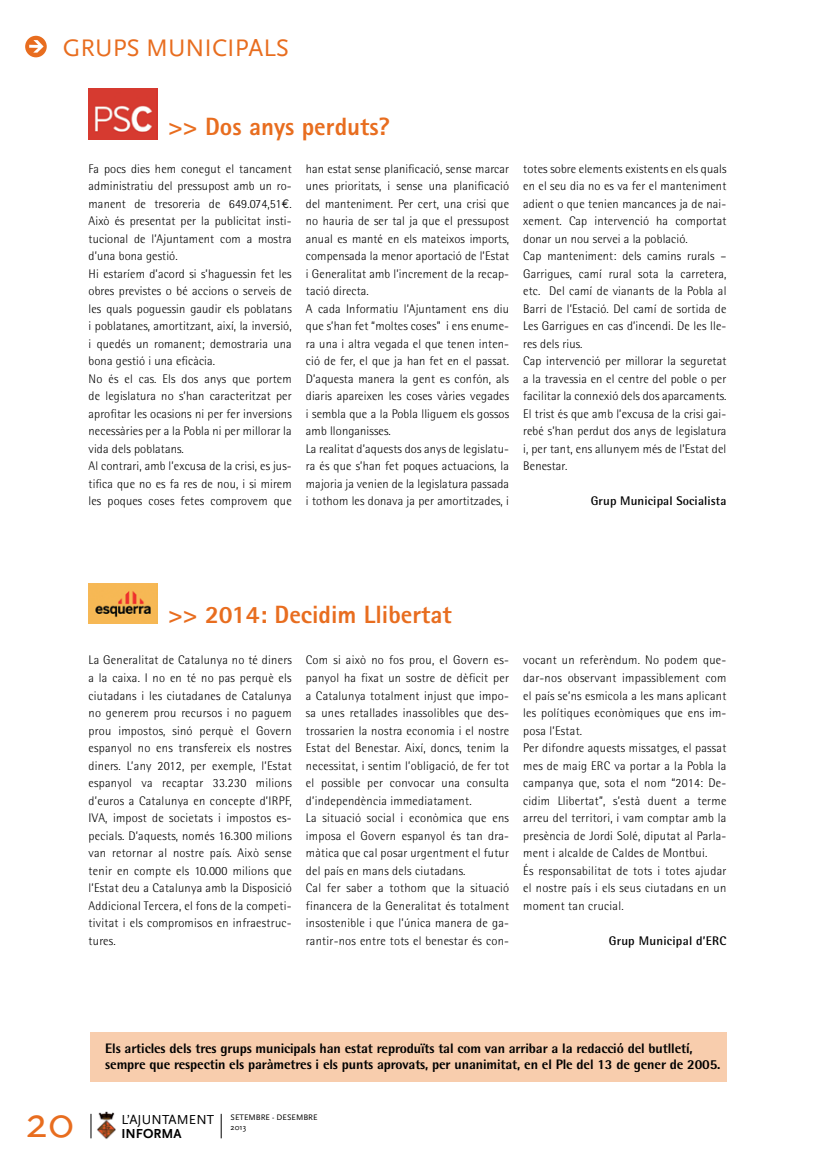
<style>
.page{position:relative;width:815px;height:1170px;background:#fff}
.page>*{position:absolute;margin:0;border:0;box-sizing:border-box;transform-origin:0 0}
.t1{font:45px "Scala Sans";color:#e86d1f}
.t2{font:800 25px "Rotis Sans Serif";color:#e86d1f}
.t3{font:25px "Scala Sans";color:#e86d1f}
.t4{font:800 13.75px/16.2px "Rotis Semi Sans";letter-spacing:-.01em;color:#000}
.t5{font:13.62px "Scala Sans";letter-spacing:.01em;color:#000}
.t6{font:700 13.62px "Scala Sans";color:#000}
.t7{font:300 12.5px/17.5px "Rotis Semi Sans";letter-spacing:.01em;color:#000}
.t8{font:700 12.5px "Rotis Semi Sans";letter-spacing:.01em;color:#000}
.t9{font:8.38px/10px "Scala Sans";color:#000}
.s1{font-family:"Euro Mono";font-weight:400}
</style>
<div class="page">
<div style="left:25px;top:36px;width:22px;height:21px;background:#e86d1f;border-radius:50%"></div>
<svg style="left:29px;top:40px;width:15px;height:13px"></svg>
<svg style="left:91px;top:1113px;width:1px;height:25px"></svg>
<svg style="left:221px;top:1113px;width:1px;height:25px"></svg>
<img style="left:97px;top:1111px;width:19px;height:28px">
<div style="left:90px;top:1031px;width:636px;height:50px;background:#f8cdad"></div>
<img style="left:89px;top:89px;width:68px;height:50px">
<img style="left:89px;top:584px;width:68px;height:40px">
<h2 class="t3" style="left:63px;top:34px;width:228px">GRUPS MUNICIPALS</h2>
<h2 class="t2" style="left:168px;top:110px;width:224px">&gt;&gt; Dos anys perduts?</h2>
<p class="t7" style="left:89px;top:159px;width:205px">Fa pocs dies hem conegut el tancament administratiu del pressupost amb un ro&shy;manent de tresoreria de 649.074,51<span class="s1">€</span>.<br>Això és presentat per la publicitat insti&shy;tucional de l’Ajuntament com a mostra d’una bona gestió.<br>Hi estaríem d’acord si s’haguessin fet les obres previstes o bé accions o serveis de les quals poguessin gaudir els poblatans i poblatanes, amortitzant, així, la inversió, i quedés un romanent; demostraria una bona gestió i una eficàcia.<br>No és el cas. Els dos anys que portem de legislatura no s’han caracteritzat per aprofitar les ocasions ni per fer inversions necessàries per a la Pobla ni per millorar la vida dels poblatans.<br>Al contrari, amb l’excusa de la crisi, es jus&shy;tifica que no es fa res de nou, i si mirem les poques coses fetes comprovem que</p>
<p class="t7" style="left:306px;top:159px;width:205px">han estat sense planificació, sense marcar unes prioritats, i sense una planificació del manteniment. Per cert, una crisi que no hauria de ser tal ja que el pressupost anual es manté en els mateixos imports, compensada la menor aportació de l’Estat i Generalitat amb l’increment de la recap&shy;tació directa.<br>A cada Informatiu l’Ajuntament ens diu que s’han fet “moltes coses” i ens enume&shy;ra una i altra vegada el que tenen inten&shy;ció de fer, el que ja han fet en el passat.<br>D’aquesta manera la gent es confón, als diaris apareixen les coses vàries vegades i sembla que a la Pobla lliguem els gossos amb llonganisses.<br>La realitat d’aquests dos anys de legislatu&shy;ra és que s’han fet poques actuacions, la majoria ja venien de la legislatura passada i tothom les donava ja per amortitzades, i</p>
<p class="t7" style="left:523px;top:159px;width:205px">totes sobre elements existents en els quals en el seu dia no es va fer el manteniment adient o que tenien mancances ja de nai&shy;xement. Cap intervenció ha comportat donar un nou servei a la població.<br>Cap manteniment: dels camins rurals – Garrigues, camí rural sota la carretera, etc. Del camí de vianants de la Pobla al Barri de l’Estació. Del camí de sortida de Les Garrigues en cas d’incendi. De les lle&shy;res dels rius.<br>Cap intervenció per millorar la seguretat a la travessia en el centre del poble o per facilitar la connexió dels dos aparcaments.<br>El trist és que amb l’excusa de la crisi gai&shy;rebé s’han perdut dos anys de legislatura i, per tant, ens allunyem més de l’Estat del Benestar.</p>
<p class="t8" style="left:591px;top:493px;width:137px">Grup Municipal Socialista</p>
<h2 class="t2" style="left:168px;top:598px;width:285px">&gt;&gt; 2014: Decidim Llibertat</h2>
<p class="t7" style="left:89px;top:651px;width:205px;text-align:justify">La Generalitat de Catalunya no té diners a la caixa. I no en té no pas perquè els ciutadans i les ciutadanes de Catalunya no generem prou recursos i no paguem prou impostos, sinó perquè el Govern espanyol no ens transfereix els nostres diners. L’any 2012, per exemple, l’Estat espanyol va recaptar 33.230 milions d’euros a Catalunya en concepte d’IRPF, IVA, impost de societats i impostos es&shy;pecials. D’aquests, només 16.300 milions van retornar al nostre país. Això sense tenir en compte els 10.000 milions que l’Estat deu a Catalunya amb la Disposició Addicional Tercera, el fons de la competi&shy;tivitat i els compromisos en infraestruc&shy;tures.</p>
<p class="t7" style="left:306px;top:651px;width:205px">Com si això no fos prou, el Govern es&shy;panyol ha fixat un sostre de dèficit per a Catalunya totalment injust que impo&shy;sa unes retallades inassolibles que des&shy;trossarien la nostra economia i el nostre Estat del Benestar. Així, doncs, tenim la necessitat, i sentim l’obligació, de fer tot el possible per convocar una consulta d’independència immediatament.<br>La situació social i econòmica que ens imposa el Govern espanyol és tan dra&shy;màtica que cal posar urgentment el futur del país en mans dels ciutadans.<br>Cal fer saber a tothom que la situació financera de la Generalitat és totalment insostenible i que l’única manera de ga&shy;rantir-nos entre tots el benestar és con-</p>
<p class="t7" style="left:523px;top:651px;width:205px">vocant un referèndum. No podem que&shy;dar-nos observant impassiblement com el país se’ns esmicola a les mans aplicant les polítiques econòmiques que ens im&shy;posa l’Estat.<br>Per difondre aquests missatges, el passat mes de maig ERC va portar a la Pobla la campanya que, sota el nom “2014: De&shy;cidim Llibertat”, s’està duent a terme arreu del territori, i vam comptar amb la presència de Jordi Solé, diputat al Parla&shy;ment i alcalde de Caldes de Montbui.<br>És responsabilitat de tots i totes ajudar el nostre país i els seus ciutadans en un moment tan crucial.</p>
<p class="t8" style="left:609px;top:932px;width:119px">Grup Municipal d’ERC</p>
<h1 class="t1" style="left:26px;top:1098px;width:49px">20</h1>
<p class="t4" style="left:105px;top:1039px;width:617px">Els articles dels tres grups municipals han estat reproduïts tal com van arribar a la redacció del butlletí, sempre que respectin els paràmetres i els punts aprovats, per unanimitat, en el Ple del 13 de gener de 2005.</p>
<p class="t5" style="left:122px;top:1112px;width:94px">L’AJUNTAMENT</p>
<p class="t6" style="left:122px;top:1125px;width:61px">INFORMA</p>
<p class="t9" style="left:231px;top:1112px;width:89px">SETEMBRE - DESEMBRE<br>2013</p>
</div>
